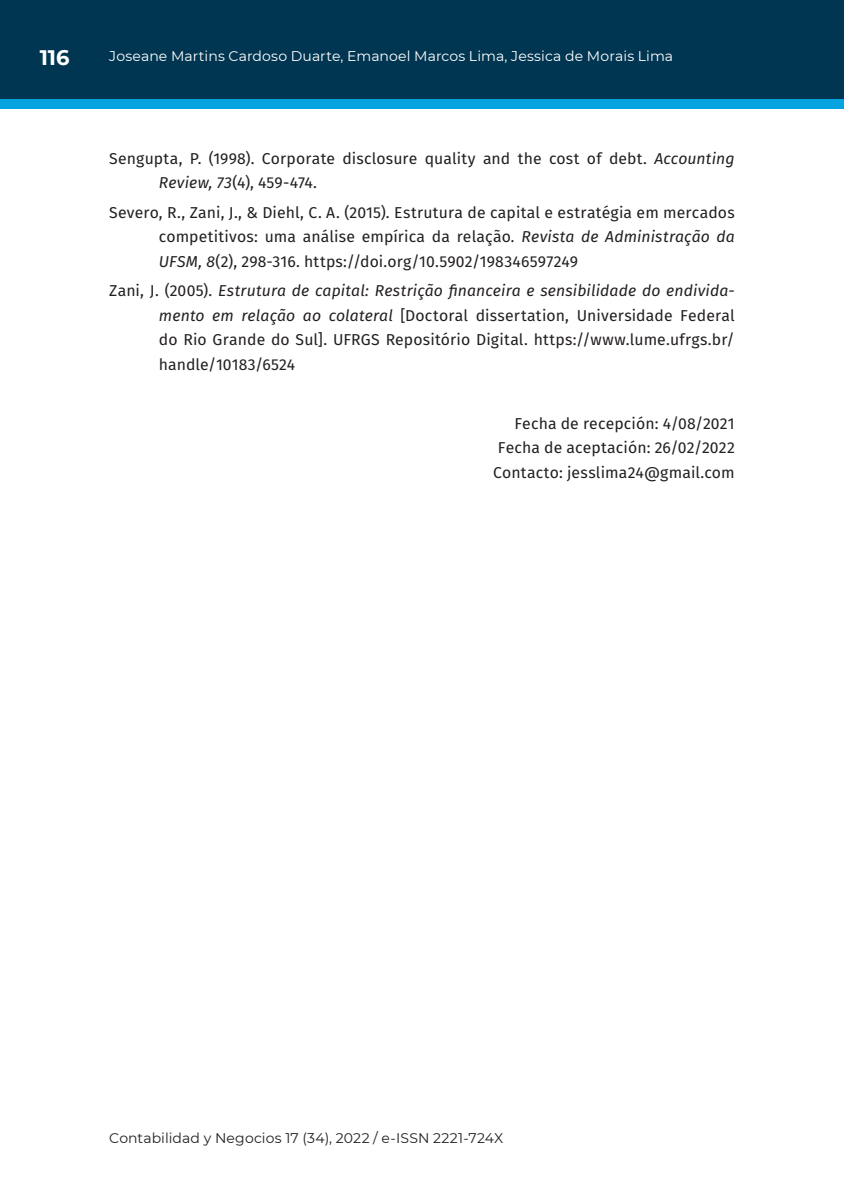
<style>
.page{position:relative;width:844px;height:1191px;background:#fff}
.page>*{position:absolute;margin:0;border:0;box-sizing:border-box;transform-origin:0 0}
.t1{font:700 21px "Montserrat";color:#fff}
.t2{font:15.75px/24.5px "Fira Sans";letter-spacing:.01em;color:#231f20;text-align:justify}
.t3{font:14px "Montserrat";letter-spacing:.01em;color:#fff}
.t4{font:14px "Montserrat";letter-spacing:.01em;color:#231f20}
.s1{font-style:italic}
</style>
<div class="page">
<div style="left:0;top:0;width:843px;height:99px;background:#003651"></div>
<div style="left:0;top:99px;width:843px;height:10px;background:#05a4e0"></div>
<h1 class="t1" style="left:40px;top:42px;width:31px">116</h1>
<p class="t3" style="left:109px;top:47px;width:565px">Joseane Martins Cardoso Duarte, Emanoel Marcos Lima, Jessica de Morais Lima</p>
<p class="t2" style="left:159px;top:145px;width:577px;text-indent:-50px">Sengupta, P. (1998). Corporate disclosure quality and the cost of debt. <span class="s1">Accounting<br>Review, 73</span>(4), 459-474.</p>
<p class="t2" style="left:159px;top:199px;width:577px;text-indent:-50px">Severo, R., Zani, J., &amp; Diehl, C. A. (2015). Estrutura de capital e estratégia em mercados competitivos: uma análise empírica da relação<span class="s1">. Revista de Administração da UFSM, 8</span>(2), 298-316. https://doi.org/10.5902/198346597249</p>
<p class="t2" style="left:159px;top:278px;width:577px;text-indent:-50px">Zani, J. (2005). <span class="s1">Estrutura de capital: Restrição financeira e sensibilidade do endivida&shy;mento em relação ao colateral</span> [Doctoral dissertation, Universidade Federal do Rio Grande do Sul]. UFRGS Repositório Digital. https://www.lume.ufrgs.br/ handle/10183/6524</p>
<p class="t2" style="left:493px;top:410px;width:243px;text-align:right">Fecha de recepción: 4/08/2021<br>Fecha de aceptación: 26/02/2022<br>Contacto: jesslima24@gmail.com</p>
<p class="t4" style="left:109px;top:1128px;width:395px">Contabilidad y Negocios 17 (34), 2022 / e-ISSN 2221-724X</p>
</div>
